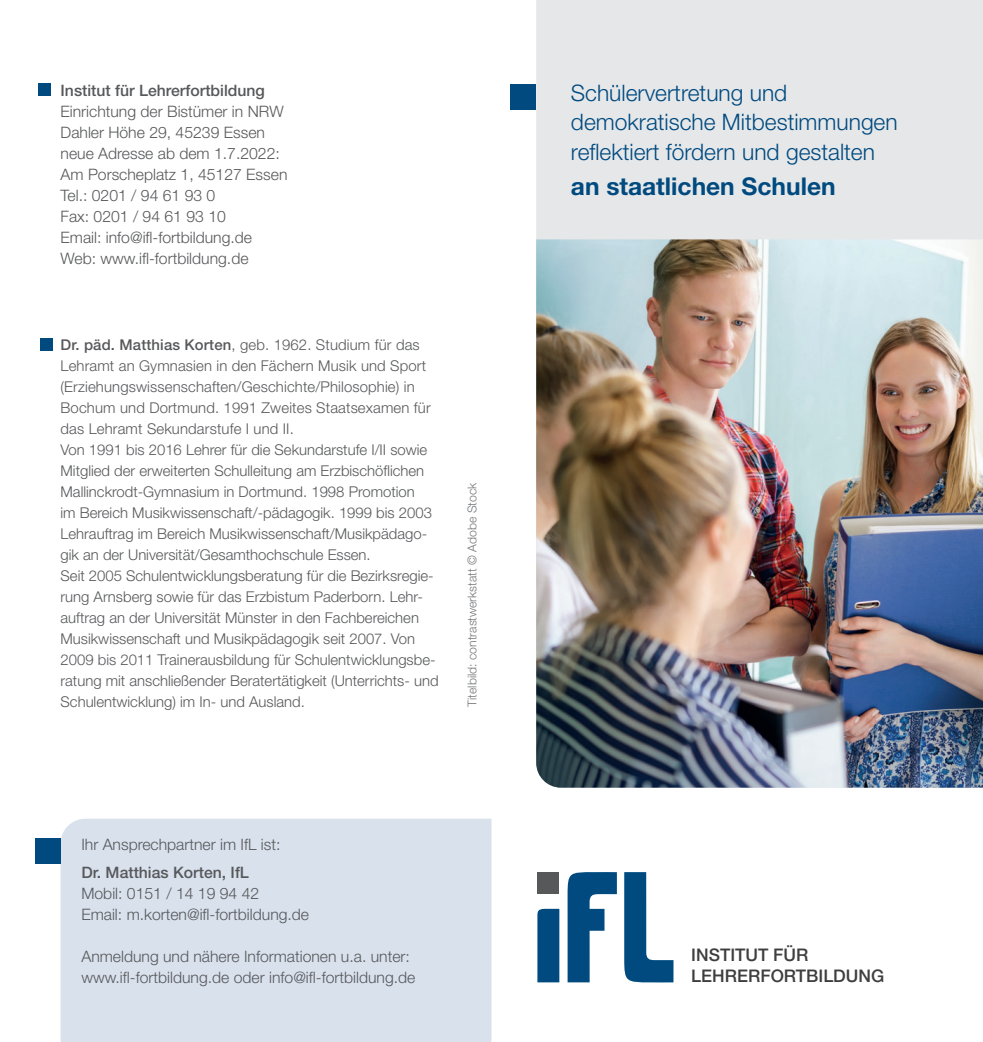
<style>
.page{position:relative;width:983px;height:1042px;background:#fff}
.page>*{position:absolute;margin:0;border:0;box-sizing:border-box;transform-origin:0 0}
.t1{font:700 24.5px "Helvetica Neue LT Std";color:#004a7f}
.t2{font:300 22.75px/29.8px "Helvetica Neue LT Std";color:#004a7f}
.t3{font:500 17.32px/21.3px "Helvetica Neue LT Std";color:#3e3e3f}
.t4{font:300 15.75px/21px "Helvetica Neue LT Std";color:#57585a}
.t5{font:500 15.75px "Helvetica Neue LT Std";color:#57585a}
.t6{font:300 14.88px/21px "Helvetica Neue LT Std";color:#57585a}
.t7{font:300 12.25px "Helvetica Neue LT Std";color:#76787b}
.s1{font-weight:500}
</style>
<div class="page">
<div style="left:536px;top:0;width:446px;height:239px;background:#e6e7e9"></div>
<img style="left:536px;top:239px;width:446px;height:549px">
<div style="left:537px;top:909px;width:22px;height:73px;background:#004a7f"></div>
<div style="left:537px;top:872px;width:22px;height:22px;background:#57585a"></div>
<svg style="left:624px;top:872px;width:49px;height:110px"></svg>
<svg style="left:567px;top:872px;width:49px;height:110px"></svg>
<div style="left:510px;top:84px;width:26px;height:26px;background:#004a7f"></div>
<div style="left:38px;top:83px;width:13px;height:13px;background:#004a7f"></div>
<div style="left:61px;top:819px;width:430px;height:223px;background:#d9e1ed"></div>
<div style="left:35px;top:838px;width:26px;height:25px;background:#004a7f"></div>
<div style="left:40px;top:338px;width:12px;height:13px;background:#004a7f"></div>
<p class="t5" style="left:61px;top:81px;width:206px">Institut für Lehrerfortbildung</p>
<p class="t4" style="left:61px;top:100px;width:228px">Einrichtung der Bistümer in NRW<br>Dahler Höhe 29, 45239 Essen neue Adresse ab dem 1.7.2022:<br>Am Porscheplatz 1, 45127 Essen<br>Tel.: 0201 / 94 61 93 0<br>Fax: 0201 / 94 61 93 10<br>Email: info@ifl-fortbildung.de<br>Web: www.ifl-fortbildung.de</p>
<p class="t6" style="left:61px;top:334px;width:379px"><span class="s1">Dr. päd. Matthias Korten</span>, geb. 1962. Studium für das Lehramt an Gymnasien in den Fächern Musik und Sport (Erziehungswissenschaften/Geschichte/Philosophie) in Bochum und Dortmund. 1991 Zweites Staatsexamen für das Lehramt Sekundarstufe I und II.<br>Von 1991 bis 2016 Lehrer für die Sekundarstufe I/II sowie Mitglied der erweiterten Schulleitung am Erzbischöflichen Mallinckrodt-Gymnasium in Dortmund. 1998 Promotion<br>im Bereich Musikwissenschaft/-pädagogik. 1999 bis 2003<br>Lehrauftrag im Bereich Musikwissenschaft/Musikpädago&shy;gik an der Universität/Gesamthochschule Essen.<br>Seit 2005 Schulentwicklungsberatung für die Bezirksregie&shy;rung Arnsberg sowie für das Erzbistum Paderborn. Lehr&shy;auftrag an der Universität Münster in den Fachbereichen Musikwissenschaft und Musikpädagogik seit 2007. Von 2009 bis 2011 Trainerausbildung für Schulentwicklungsbe&shy;ratung mit anschließender Beratertätigkeit (Unterrichts- und Schulentwicklung) im In- und Ausland.</p>
<p class="t7" style="left:464px;top:707px;width:226px;rotate:-90deg">Titelbild: contrastwerkstatt © Adobe Stock</p>
<p class="t4" style="left:81px;top:833px;width:200px">Ihr Ansprechpartner im IfL ist:</p>
<p class="t5" style="left:81px;top:862px;width:169px">Dr. Matthias Korten, IfL</p>
<p class="t4" style="left:81px;top:882px;width:229px">Mobil: 0151 / 14 19 94 42<br>Email: m.korten@ifl-fortbildung.de</p>
<p class="t4" style="left:81px;top:945px;width:335px">Anmeldung und nähere Informationen u.a. unter: www.ifl-fortbildung.de oder info@ifl-fortbildung.de</p>
<h2 class="t2" style="left:570px;top:77px;width:328px">Schülervertretung und demokratische Mitbestimmungen reflektiert fördern und gestalten</h2>
<h1 class="t1" style="left:570px;top:171px;width:266px">an staatlichen Schulen</h1>
<p class="t3" style="left:691px;top:944px;width:194px">INSTITUT FÜR<br>LEHRERFORTBILDUNG</p>
</div>
